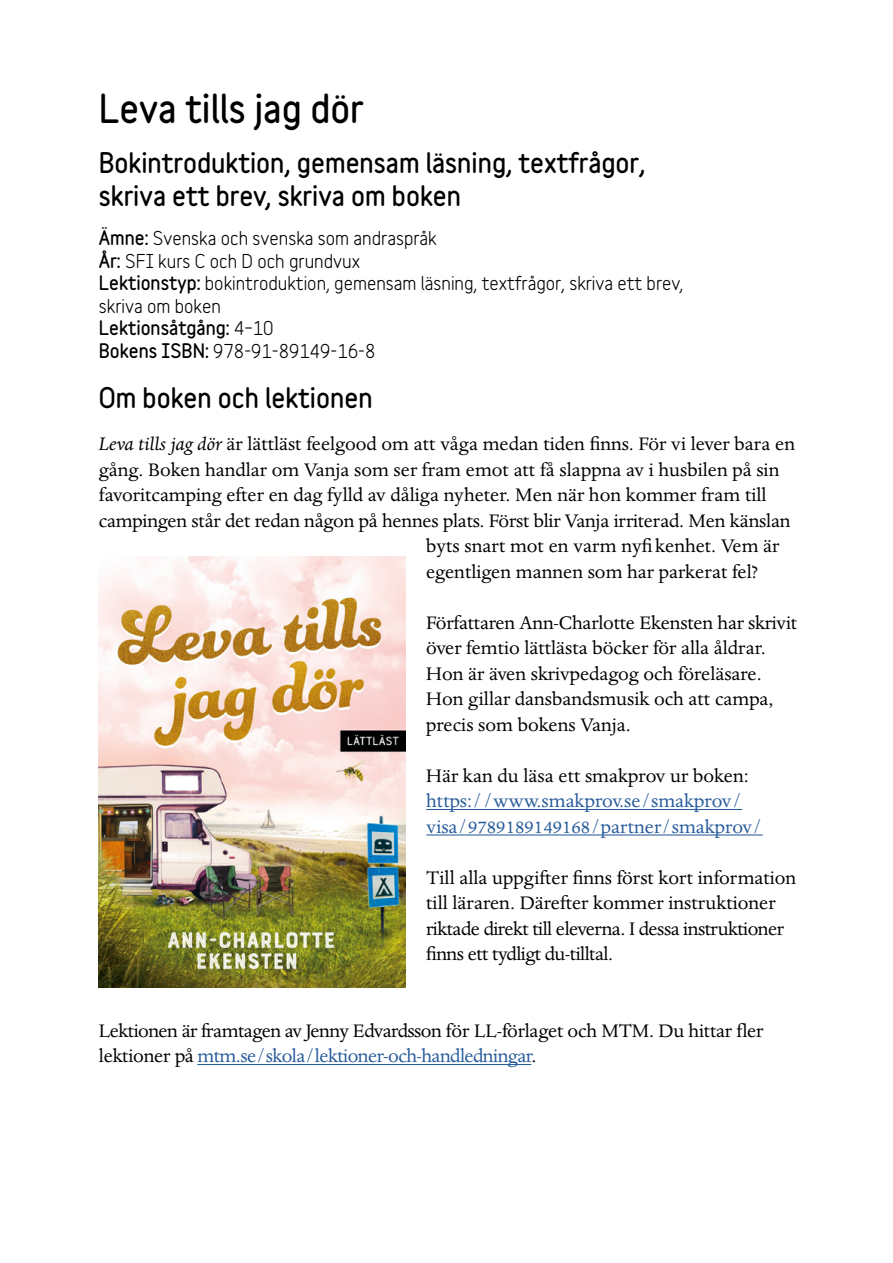
<style>
.page{position:relative;width:893px;height:1263px;background:#fff}
.page>*{position:absolute;margin:0;border:0;box-sizing:border-box;transform-origin:0 0}
.Rubriknivå_1{font:900 36px "Variable";color:#000}
.Rubriknivå_2{font:900 25.5px/33px "Variable";color:#000}
.Brödtext{font:21px/25.5px "Dante MT Std";color:#000}
.Brödtext-2{font:21px/25.5px "Dante MT Std";letter-spacing:-.025em;color:#000}
.Brödtext-3{font:21px/25.5px "Dante MT Std";color:#275b9b}
.Ingress_fakta_lektio{font:700 18px/22.5px "Variable";color:#000}
.Ingress_fakta_lektio-2{font:900 18px/22.5px "Variable";color:#000}
.s1{font-weight:900}
.s2{font-weight:700}
.s3{font-style:italic}
.s4{color:#000}
.s5{color:#275b9b}
</style>
<div class="page">
<hr style="left:426px;top:809px;width:316px;height:1px;background:#275b9b">
<hr style="left:426px;top:834px;width:337px;height:1px;background:#275b9b">
<hr style="left:197px;top:1064px;width:334px;height:1px;background:#275b9b">
<img style="left:99px;top:556px;width:306px;height:432px">
<h1 class="Rubriknivå_1" style="left:99px;top:80px;width:266px">Leva tills jag dör</h1>
<h2 class="Rubriknivå_2" style="left:99px;top:145px;width:548px">Bokintroduktion, gemensam läsning, textfrågor, skriva ett brev, skriva om boken</h2>
<p class="Ingress_fakta_lektio" style="left:99px;top:225px;width:339px"><span class="s1">Ämne:</span> Svenska och svenska som andraspråk</p>
<p class="Ingress_fakta_lektio" style="left:99px;top:248px;width:263px"><span class="s1">År:</span> SFI kurs C och D och grundvux</p>
<p class="Ingress_fakta_lektio" style="left:99px;top:270px;width:586px"><span class="s1">Lektionstyp:</span> bokintroduktion, gemensam läsning, textfrågor, skriva ett brev, skriva om boken</p>
<p class="Ingress_fakta_lektio-2" style="left:99px;top:316px;width:278px">Lektionsåtgång: <span class="s2">4–10<br></span>Bokens ISBN: <span class="s2">978-91-89149-16-8</span></p>
<h2 class="Rubriknivå_2" style="left:99px;top:380px;width:275px">Om boken och lektionen</h2>
<p class="Brödtext" style="left:99px;top:431px;width:698px"><span class="s3">Leva tills jag dör</span> är lättläst feelgood om att våga medan tiden finns. För vi lever bara en</p>
<p class="Brödtext" style="left:99px;top:457px;width:682px">gång. Boken handlar om Vanja som ser fram emot att få slappna av i husbilen på sin</p>
<p class="Brödtext" style="left:99px;top:482px;width:669px">favoritcamping efter en dag fylld av dåliga nyheter. Men när hon kommer fram till</p>
<p class="Brödtext" style="left:99px;top:508px;width:693px">campingen står det redan någon på hennes plats. Först blir Vanja irriterad. Men känslan</p>
<p class="Brödtext" style="left:426px;top:533px;width:355px">byts snart mot en varm nyfi kenhet. Vem är</p>
<p class="Brödtext" style="left:426px;top:559px;width:333px">egentligen mannen som har parkerat fel?</p>
<p class="Brödtext" style="left:426px;top:610px;width:372px">Författaren Ann-Charlotte Ekensten har skrivit över femtio lättlästa böcker för alla åldrar.<br>Hon är även skrivpedagog och föreläsare.<br>Hon gillar dansbandsmusik och att campa, precis som bokens Vanja.</p>
<p class="Brödtext-3" style="left:426px;top:763px;width:338px"><span class="s4">Här kan du läsa ett smakprov ur boken: </span>https://www.smakprov.se/smakprov/ visa/9789189149168/partner/smakprov/</p>
<p class="Brödtext" style="left:426px;top:865px;width:372px">Till alla uppgifter finns först kort information till läraren. Därefter kommer instruktioner riktade direkt till eleverna. I dessa instruktioner finns ett tydligt du-tilltal.</p>
<p class="Brödtext-2" style="left:99px;top:1018px;width:666px">Lektionen är framtagen av Jenny Edvardsson för LL-förlaget och MTM. Du hittar fler lektioner på <span class="s5">mtm.se/skola/lektioner-och-handledningar</span>.</p>
</div>
